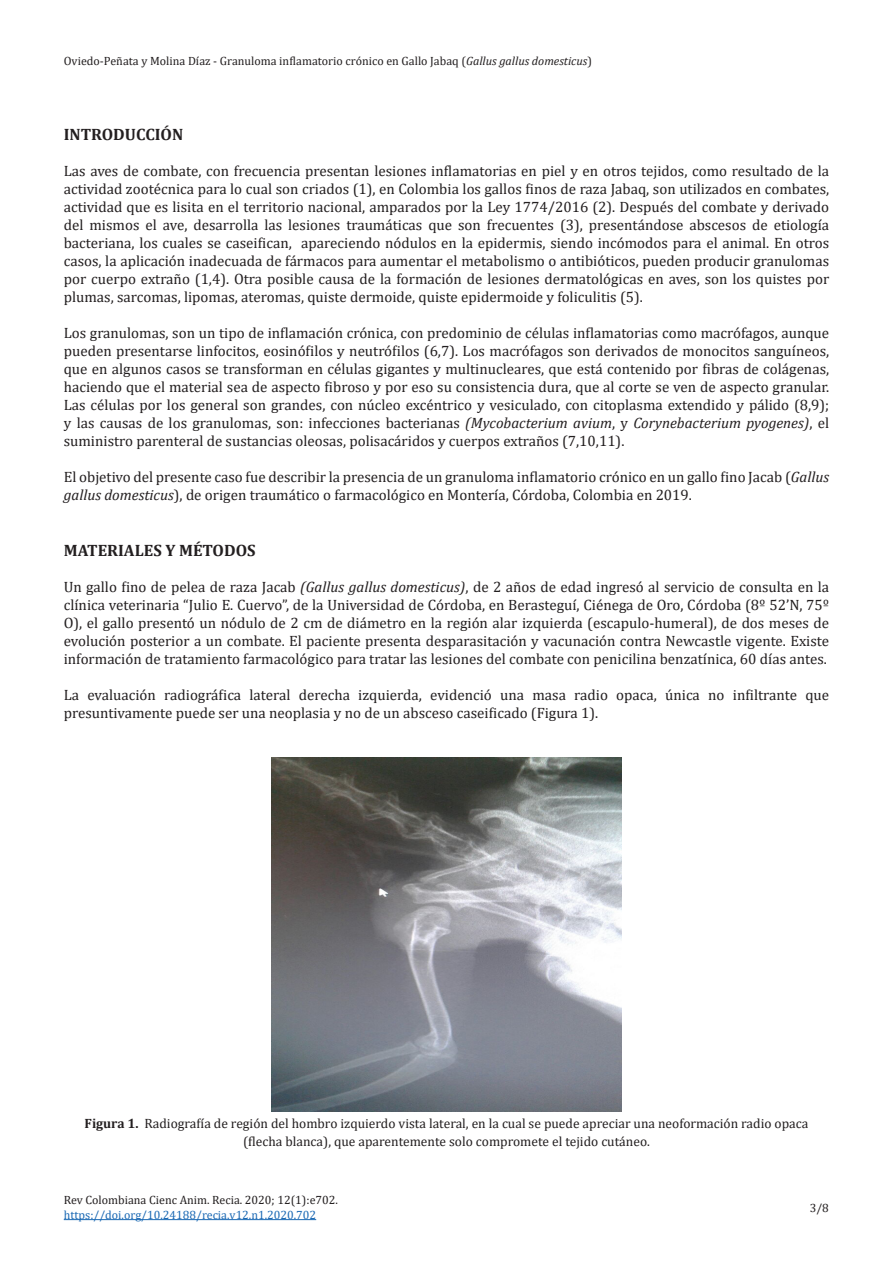
<style>
.page{position:relative;width:893px;height:1263px;background:#fff}
.page>*{position:absolute;margin:0;border:0;box-sizing:border-box;transform-origin:0 0}
.t1{font:700 16.5px "Cambria";color:#231f20}
.t2{font:15px/18px "Cambria";color:#231f20;text-align:justify}
.t3{font:13.5px/18px "Cambria";color:#231f20;text-align:center}
.t4{font:12px "Cambria";color:#231f20}
.t5{font:12px "Cambria";color:#1b69b4}
.s1{font-style:italic}
.s2{font-weight:700}
</style>
<div class="page">
<hr style="left:64px;top:1219px;width:252px;height:1px;background:#1b69b4">
<img style="left:272px;top:757px;width:349px;height:355px">
<p class="t4" style="left:64px;top:53px;width:530px">Oviedo-Peñata y Molina Díaz - Granuloma inflamatorio crónico en Gallo Jabaq (<span class="s1">Gallus gallus domesticus</span>)</p>
<p class="t1" style="left:64px;top:123px;width:121px">INTRODUCCIÓN</p>
<p class="t2" style="left:64px;top:162px;width:767px">Las aves de combate, con frecuencia presentan lesiones inflamatorias en piel y en otros tejidos, como resultado de la actividad zootécnica para lo cual son criados (1), en Colombia los gallos finos de raza Jabaq, son utilizados en combates, actividad que es lisita en el territorio nacional, amparados por la Ley 1774/2016 (2). Después del combate y derivado del mismos el ave, desarrolla las lesiones traumáticas que son frecuentes (3), presentándose abscesos de etiología bacteriana, los cuales se caseifican, apareciendo nódulos en la epidermis, siendo incómodos para el animal. En otros casos, la aplicación inadecuada de fármacos para aumentar el metabolismo o antibióticos, pueden producir granulomas por cuerpo extraño (1,4). Otra posible causa de la formación de lesiones dermatológicas en aves, son los quistes por plumas, sarcomas, lipomas, ateromas, quiste dermoide, quiste epidermoide y foliculitis (5).</p>
<p class="t2" style="left:64px;top:324px;width:767px">Los granulomas, son un tipo de inflamación crónica, con predominio de células inflamatorias como macrófagos, aunque pueden presentarse linfocitos, eosinófilos y neutrófilos (6,7). Los macrófagos son derivados de monocitos sanguíneos, que en algunos casos se transforman en células gigantes y multinucleares, que está contenido por fibras de colágenas, haciendo que el material sea de aspecto fibroso y por eso su consistencia dura, que al corte se ven de aspecto granular.<br>Las células por los general son grandes, con núcleo excéntrico y vesiculado, con citoplasma extendido y pálido (8,9); y las causas de los granulomas, son: infecciones bacterianas <span class="s1">(Mycobacterium avium</span>, y <span class="s1">Corynebacterium pyogenes)</span>, el suministro parenteral de sustancias oleosas, polisacáridos y cuerpos extraños (7,10,11).</p>
<p class="t2" style="left:64px;top:468px;width:767px">El objetivo del presente caso fue describir la presencia de un granuloma inflamatorio crónico en un gallo fino Jacab (<span class="s1">Gallus gallus domesticus</span>), de origen traumático o farmacológico en Montería, Córdoba, Colombia en 2019.</p>
<p class="t1" style="left:64px;top:539px;width:193px">MATERIALES Y MÉTODOS</p>
<p class="t2" style="left:64px;top:578px;width:767px">Un gallo fino de pelea de raza Jacab <span class="s1">(Gallus gallus domesticus)</span>, de 2 años de edad ingresó al servicio de consulta en la clínica veterinaria “Julio E. Cuervo”, de la Universidad de Córdoba, en Berasteguí, Ciénega de Oro, Córdoba (8º 52’N, 75º O), el gallo presentó un nódulo de 2 cm de diámetro en la región alar izquierda (escapulo-humeral), de dos meses de evolución posterior a un combate. El paciente presenta desparasitación y vacunación contra Newcastle vigente. Existe información de tratamiento farmacológico para tratar las lesiones del combate con penicilina benzatínica, 60 días antes.</p>
<p class="t2" style="left:64px;top:686px;width:767px">La evaluación radiográfica lateral derecha izquierda, evidenció una masa radio opaca, única no infiltrante que presuntivamente puede ser una neoplasia y no de un absceso caseificado (Figura 1).</p>
<p class="t3" style="left:85px;top:1114px;width:725px"><span class="s2">Figura 1.</span> Radiografía de región del hombro izquierdo vista lateral, en la cual se puede apreciar una neoformación radio opaca (flecha blanca), que aparentemente solo compromete el tejido cutáneo.</p>
<p class="t4" style="left:64px;top:1193px;width:276px">Rev Colombiana Cienc Anim. Recia. 2020; 12(1):e702.</p>
<p class="t5" style="left:64px;top:1208px;width:254px">https://doi.org/10.24188/recia.v12.n1.2020.702</p>
<p class="t4" style="left:810px;top:1200px;width:21px">3/8</p>
</div>
